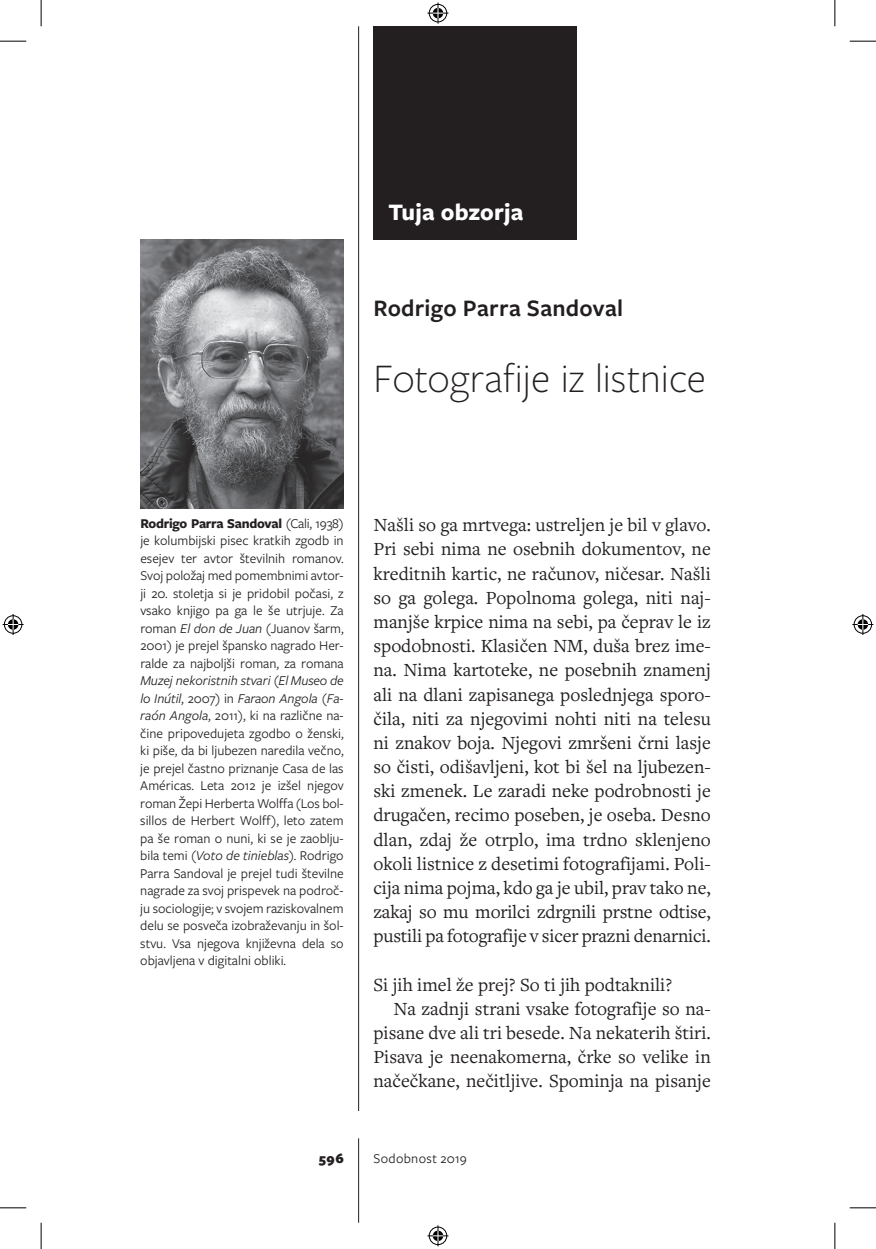
<style>
.page{position:relative;width:876px;height:1249px;background:#fff}
.page>*{position:absolute;margin:0;border:0;box-sizing:border-box;transform-origin:0 0}
.t1{font:300 42px "Freight Sans Pro";color:#231f20}
.t2{font:600 24.5px "Freight Sans Pro";letter-spacing:.01em;color:#231f20}
.t3{font:700 24.5px "Freight Sans Pro";letter-spacing:.01em;color:#fff}
.t4{font:19.25px/24.2px "Freight Text Pro";color:#231f20;text-align:justify}
.t5{font:14px/17.5px "Freight Sans Pro";color:#231f20;text-align:justify}
.t6{font:14px "Freight Sans Pro";letter-spacing:.025em;color:#231f20}
.t7{font:900 14px "Freight Sans Pro";color:#231f20}
.s1{font-weight:700}
.s2{font-style:italic}
</style>
<div class="page">
<img style="left:140px;top:240px;width:204px;height:268px">
<hr style="left:358px;top:1137px;width:1px;height:85px;background:#231f20">
<hr style="left:358px;top:26px;width:1px;height:1084px;background:#231f20">
<div style="left:373px;top:26px;width:204px;height:214px;background:#231f20"></div>
<svg style="left:0;top:41px;width:26px;height:1px"></svg>
<svg style="left:850px;top:41px;width:26px;height:1px"></svg>
<svg style="left:0;top:1207px;width:26px;height:1px"></svg>
<svg style="left:850px;top:1207px;width:26px;height:1px"></svg>
<svg style="left:41px;top:0;width:1px;height:26px"></svg>
<svg style="left:41px;top:1222px;width:1px;height:26px"></svg>
<svg style="left:835px;top:0;width:1px;height:26px"></svg>
<svg style="left:835px;top:1222px;width:1px;height:26px"></svg>
<svg style="left:427px;top:3px;width:21px;height:21px"></svg>
<svg style="left:427px;top:1225px;width:21px;height:20px"></svg>
<svg style="left:3px;top:614px;width:21px;height:21px"></svg>
<svg style="left:852px;top:614px;width:21px;height:21px"></svg>
<p class="t3" style="left:388px;top:195px;width:137px">Tuja obzorja</p>
<p class="t2" style="left:373px;top:292px;width:251px">Rodrigo Parra Sandoval</p>
<h1 class="t1" style="left:373px;top:350px;width:334px">Fotografije iz listnice</h1>
<p class="t5" style="left:140px;top:513px;width:205px"><span class="s1">Rodrigo Parra Sandoval</span> (Cali, 1938) je kolumbijski pisec kratkih zgodb in esejev ter avtor številnih romanov.<br>Svoj položaj med pomembnimi avtor&shy;ji 20. stoletja si je pridobil počasi, z vsako knjigo pa ga le še utrjuje. Za roman <span class="s2">El don de Juan</span> (Juanov šarm, 2001) je prejel špansko nagrado Her&shy;ralde za najboljši roman, za romana <span class="s2">Muzej nekoristnih stvari</span> (<span class="s2">El Museo de lo Inútil</span>, 2007) in <span class="s2">Faraon Angola</span> (<span class="s2">Fa&shy;raón Angola</span>, 2011), ki na različne na&shy;čine pripovedujeta zgodbo o ženski, ki piše, da bi ljubezen naredila večno, je prejel častno priznanje Casa de las Américas. Leta 2012 je izšel njegov roman Žepi Herberta Wolffa (Los bol&shy;sillos de Herbert Wolff), leto zatem pa še roman o nuni, ki se je zaoblju&shy;bila temi (<span class="s2">Voto de tinieblas</span>). Rodrigo Parra Sandoval je prejel tudi številne nagrade za svoj prispevek na področ&shy;ju sociologije; v svojem raziskovalnem delu se posveča izobraževanju in šol&shy;stvu. Vsa njegova književna dela so objavljena v digitalni obliki.</p>
<p class="t4" style="left:373px;top:512px;width:339px">Našli so ga mrtvega: ustreljen je bil v glavo.<br>Pri sebi nima ne osebnih dokumentov, ne kreditnih kartic, ne računov, ničesar. Našli so ga golega. Popolnoma golega, niti naj&shy;manjše krpice nima na sebi, pa čeprav le iz spodobnosti. Klasičen NM, duša brez ime&shy;na. Nima kartoteke, ne posebnih znamenj ali na dlani zapisanega poslednjega sporo&shy;čila, niti za njegovimi nohti niti na telesu ni znakov boja. Njegovi zmršeni črni lasje so čisti, odišavljeni, kot bi šel na ljubezen&shy;ski zmenek. Le zaradi neke podrobnosti je drugačen, recimo poseben, je oseba. Desno dlan, zdaj že otrplo, ima trdno sklenjeno okoli listnice z desetimi fotografijami. Poli&shy;cija nima pojma, kdo ga je ubil, prav tako ne, zakaj so mu morilci zdrgnili prstne odtise, pustili pa fotografije v sicer prazni denarnici.</p>
<p class="t4" style="left:373px;top:971px;width:300px">Si jih imel že prej? So ti jih podtaknili?</p>
<p class="t4" style="left:393px;top:995px;width:319px">Na zadnji strani vsake fotografije so na-</p>
<p class="t4" style="left:373px;top:1019px;width:339px">pisane dve ali tri besede. Na nekaterih štiri.</p>
<p class="t4" style="left:373px;top:1043px;width:339px">Pisava je neenakomerna, črke so velike in</p>
<p class="t4" style="left:373px;top:1068px;width:339px">načečkane, nečitljive. Spominja na pisanje</p>
<p class="t7" style="left:319px;top:1147px;width:27px">596</p>
<p class="t6" style="left:373px;top:1148px;width:95px">Sodobnost 2019</p>
</div>
